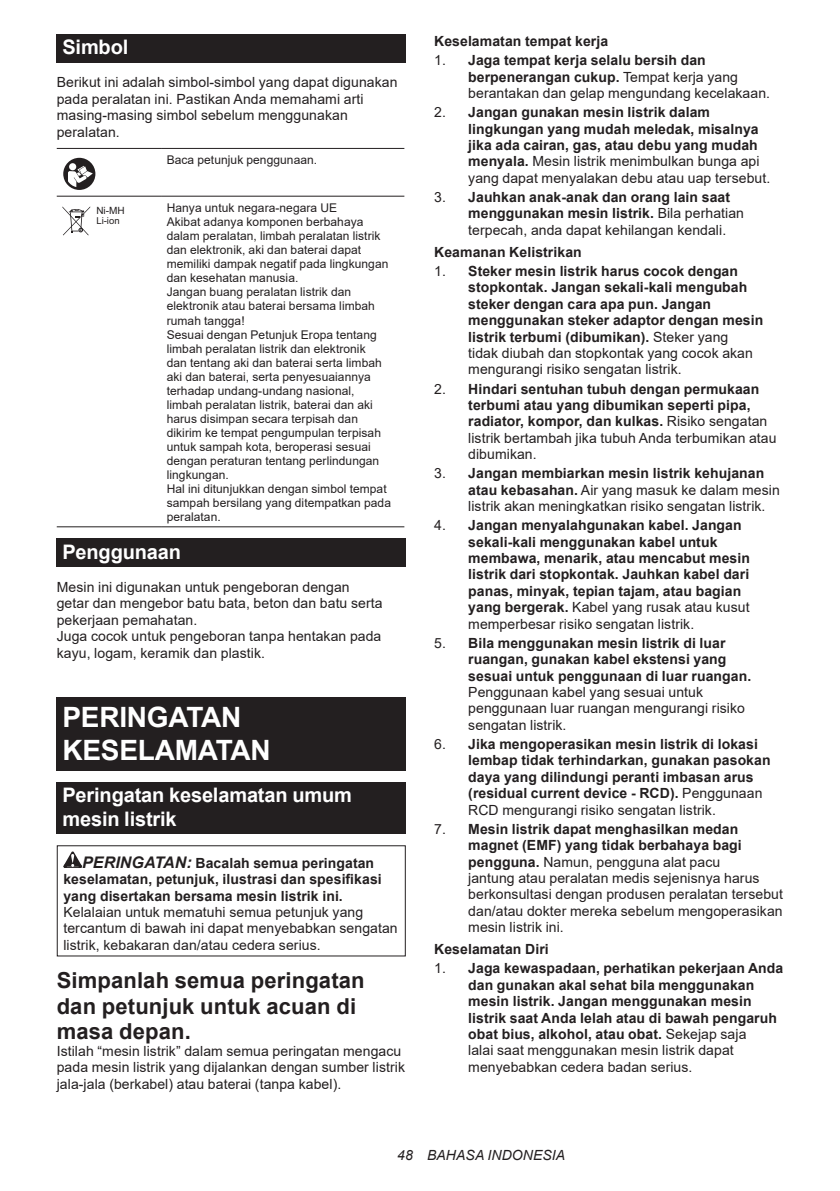
<style>
.page{position:relative;width:840px;height:1191px;background:#fff}
.page>*{position:absolute;margin:0;border:0;box-sizing:border-box;transform-origin:0 0}
.t1{font:700 28px/32.8px "Arial";letter-spacing:-.01em;color:#fff}
.t2{font:700 22px/25.8px "Arial";letter-spacing:.005em;color:#231f20}
.t3{font:700 20px/23.4px "Arial";letter-spacing:-.01em;color:#fff}
.t4{font:700 14px/16.4px "Arial";letter-spacing:.005em;color:#231f20}
.t5{font:14px/16.4px "Arial";letter-spacing:.005em;color:#231f20}
.t6{font:italic 14px "Arial";letter-spacing:.005em;color:#231f20}
.t7{font:12px/14px "Arial";letter-spacing:.005em;color:#231f20}
.t8{font:10px "Arial";color:#231f20}
.t9{font:9.6px "Arial";color:#231f20}
.s1{font-style:italic;font-size:16px}
.s2{font-weight:700}
.s3{font-weight:400}
</style>
<div class="page">
<div style="left:57px;top:34px;width:348px;height:29px;background:#231f20"></div>
<hr style="left:57px;top:148px;width:104px;height:1px;background:#231f20">
<hr style="left:161px;top:148px;width:243px;height:1px;background:#231f20">
<hr style="left:57px;top:196px;width:104px;height:1px;background:#231f20">
<hr style="left:161px;top:196px;width:243px;height:1px;background:#231f20">
<hr style="left:57px;top:526px;width:104px;height:1px;background:#231f20">
<hr style="left:161px;top:526px;width:243px;height:1px;background:#231f20">
<svg style="left:63px;top:158px;width:32px;height:32px"></svg>
<svg style="left:62px;top:206px;width:28px;height:29px"></svg>
<div style="left:57px;top:538px;width:348px;height:29px;background:#231f20"></div>
<div style="left:57px;top:697px;width:348px;height:74px;background:#231f20"></div>
<div style="left:57px;top:782px;width:348px;height:52px;background:#231f20"></div>
<svg style="left:63px;top:851px;width:19px;height:17px"></svg>
<h3 class="t3" style="left:62px;top:36px;width:67px">Simbol</h3>
<p class="t5" style="left:57px;top:74px;width:342px">Berikut ini adalah simbol-simbol yang dapat digunakan pada peralatan ini. Pastikan Anda memahami arti masing-masing simbol sebelum menggunakan peralatan.</p>
<p class="t7" style="left:167px;top:153px;width:152px">Baca petunjuk penggunaan.</p>
<p class="t8" style="left:96px;top:204px;width:30px">Ni-MH</p>
<p class="t9" style="left:96px;top:214px;width:25px">Li-ion</p>
<p class="t7" style="left:167px;top:201px;width:226px">Hanya untuk negara-negara UE<br>Akibat adanya komponen berbahaya dalam peralatan, limbah peralatan listrik dan elektronik, aki dan baterai dapat memiliki dampak negatif pada lingkungan dan kesehatan manusia.<br>Jangan buang peralatan listrik dan elektronik atau baterai bersama limbah rumah tangga!<br>Sesuai dengan Petunjuk Eropa tentang limbah peralatan listrik dan elektronik<br>dan tentang aki dan baterai serta limbah aki dan baterai, serta penyesuaiannya terhadap undang-undang nasional, limbah peralatan listrik, baterai dan aki harus disimpan secara terpisah dan dikirim ke tempat pengumpulan terpisah untuk sampah kota, beroperasi sesuai dengan peraturan tentang perlindungan lingkungan.<br>Hal ini ditunjukkan dengan simbol tempat sampah bersilang yang ditempatkan pada peralatan.</p>
<h3 class="t3" style="left:62px;top:540px;width:120px">Penggunaan</h3>
<p class="t5" style="left:57px;top:579px;width:327px">Mesin ini digunakan untuk pengeboran dengan getar dan mengebor batu bata, beton dan batu serta pekerjaan pemahatan.<br>Juga cocok untuk pengeboran tanpa hentakan pada kayu, logam, keramik dan plastik.</p>
<h1 class="t1" style="left:62px;top:701px;width:210px">PERINGATAN<br>KESELAMATAN</h1>
<h3 class="t3" style="left:62px;top:784px;width:291px">Peringatan keselamatan umum mesin listrik</h3>
<p class="t4" style="left:63px;top:855px;width:320px;text-indent:19px"><span class="s1">PERINGATAN:</span> Bacalah semua peringatan keselamatan, petunjuk, ilustrasi dan spesifikasi yang disertakan bersama mesin listrik ini.</p>
<p class="t5" style="left:63px;top:903px;width:335px">Kelalaian untuk mematuhi semua petunjuk yang tercantum di bawah ini dapat menyebabkan sengatan listrik, kebakaran dan/atau cedera serius.</p>
<h2 class="t2" style="left:57px;top:967px;width:309px">Simpanlah semua peringatan dan petunjuk untuk acuan di masa depan.</h2>
<p class="t5" style="left:57px;top:1042px;width:349px">Istilah “mesin listrik” dalam semua peringatan mengacu pada mesin listrik yang dijalankan dengan sumber listrik jala-jala (berkabel) atau baterai (tanpa kabel).</p>
<p class="t4" style="left:434px;top:33px;width:175px">Keselamatan tempat kerja</p>
<p class="t5" style="left:468px;top:52px;width:303px;text-indent:-34px">1. <span class="s2">Jaga tempat kerja selalu bersih dan berpenerangan cukup.</span> Tempat kerja yang berantakan dan gelap mengundang kecelakaan.</p>
<p class="t4" style="left:468px;top:104px;width:303px;text-indent:-34px"><span class="s3">2.</span> Jangan gunakan mesin listrik dalam lingkungan yang mudah meledak, misalnya jika ada cairan, gas, atau debu yang mudah menyala. <span class="s3">Mesin listrik menimbulkan bunga api yang dapat menyalakan debu atau uap tersebut.</span></p>
<p class="t4" style="left:468px;top:189px;width:277px;text-indent:-34px"><span class="s3">3.</span> Jauhkan anak-anak dan orang lain saat menggunakan mesin listrik. <span class="s3">Bila perhatian terpecah, anda dapat kehilangan kendali.</span></p>
<p class="t4" style="left:434px;top:244px;width:149px">Keamanan Kelistrikan</p>
<p class="t4" style="left:468px;top:263px;width:296px;text-indent:-34px"><span class="s3">1.</span> Steker mesin listrik harus cocok dengan stopkontak. Jangan sekali-kali mengubah steker dengan cara apa pun. Jangan menggunakan steker adaptor dengan mesin listrik terbumi (dibumikan). <span class="s3">Steker yang<br>tidak diubah dan stopkontak yang cocok akan mengurangi risiko sengatan listrik.</span></p>
<p class="t4" style="left:468px;top:380px;width:310px;text-indent:-34px"><span class="s3">2.</span> Hindari sentuhan tubuh dengan permukaan terbumi atau yang dibumikan seperti pipa, radiator, kompor, dan kulkas. <span class="s3">Risiko sengatan listrik bertambah jika tubuh Anda terbumikan atau dibumikan.</span></p>
<p class="t5" style="left:468px;top:465px;width:313px;text-indent:-34px">3. <span class="s2">Jangan membiarkan mesin listrik kehujanan atau kebasahan.</span> Air yang masuk ke dalam mesin listrik akan meningkatkan risiko sengatan listrik.</p>
<p class="t4" style="left:468px;top:517px;width:283px;text-indent:-34px"><span class="s3">4.</span> Jangan menyalahgunakan kabel. Jangan sekali-kali menggunakan kabel untuk membawa, menarik, atau mencabut mesin listrik dari stopkontak. Jauhkan kabel dari panas, minyak, tepian tajam, atau bagian yang bergerak. <span class="s3">Kabel yang rusak atau kusut memperbesar risiko sengatan listrik.</span></p>
<p class="t4" style="left:468px;top:635px;width:284px;text-indent:-34px"><span class="s3">5.</span> Bila menggunakan mesin listrik di luar ruangan, gunakan kabel ekstensi yang sesuai untuk penggunaan di luar ruangan.</p>
<p class="t5" style="left:468px;top:684px;width:278px">Penggunaan kabel yang sesuai untuk penggunaan luar ruangan mengurangi risiko sengatan listrik.</p>
<p class="t4" style="left:468px;top:736px;width:304px;text-indent:-34px"><span class="s3">6.</span> Jika mengoperasikan mesin listrik di lokasi lembap tidak terhindarkan, gunakan pasokan daya yang dilindungi peranti imbasan arus (residual current device - RCD). <span class="s3">Penggunaan RCD mengurangi risiko sengatan listrik.</span></p>
<p class="t5" style="left:468px;top:820px;width:316px;text-indent:-34px">7. <span class="s2">Mesin listrik dapat menghasilkan medan magnet (EMF) yang tidak berbahaya bagi pengguna.</span> Namun, pengguna alat pacu<br>jantung atau peralatan medis sejenisnya harus berkonsultasi dengan produsen peralatan tersebut dan/atau dokter mereka sebelum mengoperasikan mesin listrik ini.</p>
<p class="t4" style="left:434px;top:941px;width:116px">Keselamatan Diri</p>
<p class="t4" style="left:468px;top:960px;width:316px;text-indent:-34px"><span class="s3">1.</span> Jaga kewaspadaan, perhatikan pekerjaan Anda dan gunakan akal sehat bila menggunakan mesin listrik. Jangan menggunakan mesin listrik saat Anda lelah atau di bawah pengaruh obat bius, alkohol, atau obat. <span class="s3">Sekejap saja<br>lalai saat menggunakan mesin listrik dapat menyebabkan cedera badan serius.</span></p>
<p class="t6" style="left:397px;top:1146px;width:169px">48 BAHASA INDONESIA</p>
</div>
